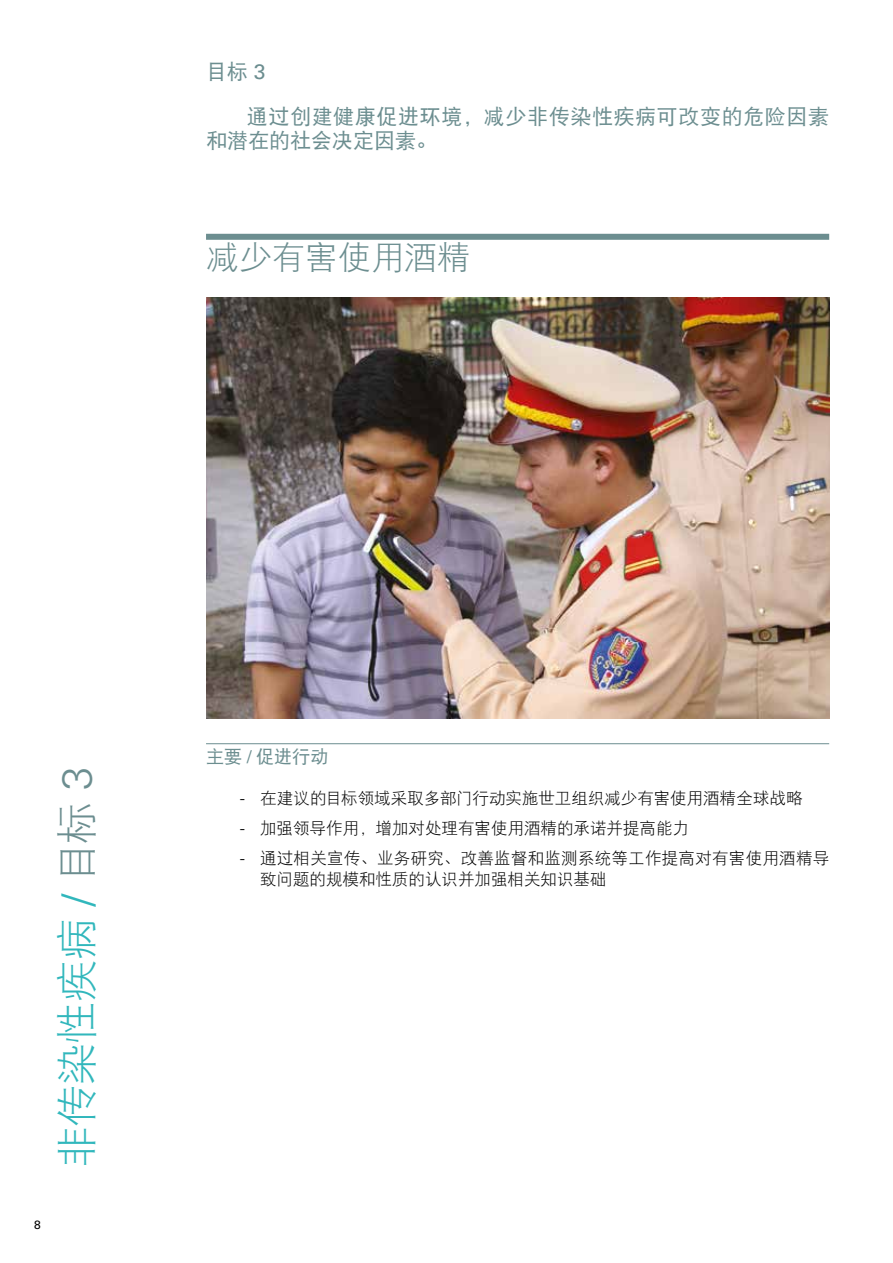
<style>
.page{position:relative;width:893px;height:1263px;background:#fff}
.page>*{position:absolute;margin:0;border:0;box-sizing:border-box;transform-origin:0 0}
.t1{font:42px "DF Hei W3";letter-spacing:-.015em;color:#31b7bc}
.t2{font:33px "DF Hei W3";color:#6c8e90}
.t3{font:21px/45px "DF Hei W5";letter-spacing:.03em;color:#6c8e90}
.t4{font:21px "DF Hei W5";color:#6c8e90}
.t5{font:18px "DF Hei W5";color:#6c8e90}
.t6{font:16.5px/21px "DF Hei W3";color:#000}
.t7{font:12px "Univers LT Std";color:#000}
.s1{font-family:"Univers LT Std"}
.s2{font-family:"Univers LT Std";font-weight:300}
.s3{color:#6c8e90}
.s4{font-family:"Univers LT Std";font-weight:300;color:#6c8e90}
</style>
<div class="page">
<div style="left:206px;top:234px;width:623px;height:6px;background:#6c8e90"></div>
<hr style="left:206px;top:743px;width:623px;height:1px;background:#6c8e90">
<img style="left:206px;top:298px;width:623px;height:421px">
<p class="t3" style="left:247px;top:49px;width:584px;text-indent:-41px">目标 <span class="s1">3<br></span>通过创建健康促进环境，减少非传染性疾病可改变的危险因素</p>
<p class="t4" style="left:206px;top:130px;width:232px">和潜在的社会决定因素。</p>
<h2 class="t2" style="left:206px;top:241px;width:265px">减少有害使用酒精</h2>
<h1 class="t1" style="left:56px;top:1168px;width:403px;rotate:-90deg">非传染性疾病 <span class="s2">/</span> <span class="s3">目标</span> <span class="s4">3</span></h1>
<p class="t7" style="left:34px;top:1217px;width:8px">8</p>
<p class="t5" style="left:206px;top:747px;width:124px">主要 <span class="s1">/</span> 促进行动</p>
<p class="t6" style="left:240px;top:787px;width:564px"><span class="s2">-</span> 在建议的目标领域采取多部门行动实施世卫组织减少有害使用酒精全球战略</p>
<p class="t6" style="left:240px;top:817px;width:450px"><span class="s2">-</span> 加强领导作用，增加对处理有害使用酒精的承诺并提高能力</p>
<p class="t6" style="left:260px;top:847px;width:571px;text-indent:-20px"><span class="s2">-</span> 通过相关宣传、业务研究、改善监督和监测系统等工作提高对有害使用酒精导致问题的规模和性质的认识并加强相关知识基础</p>
</div>
